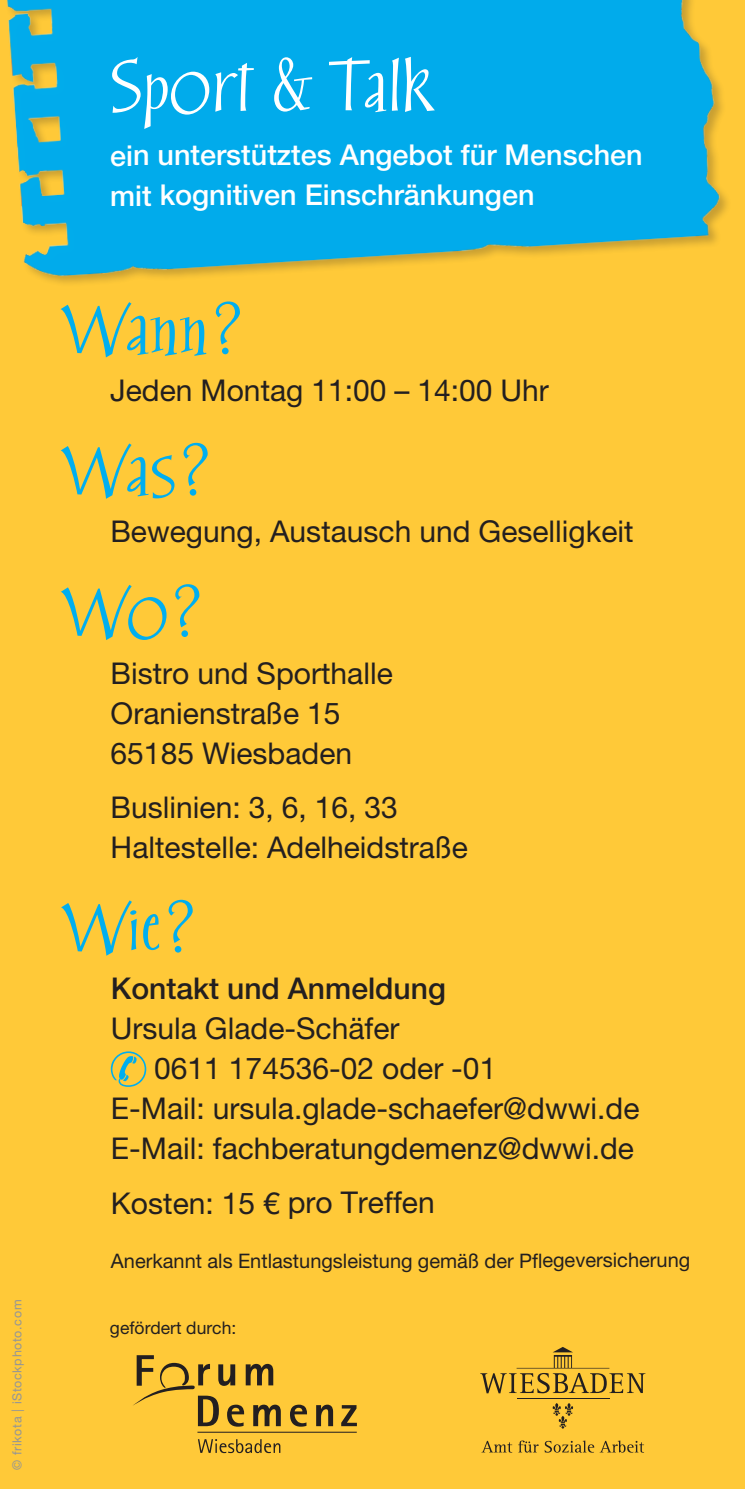
<style>
.page{position:relative;width:745px;height:1489px;background:#fff}
.page>*{position:absolute;margin:0;border:0;box-sizing:border-box;transform-origin:0 0}
.t1{font:70px "Inkster";color:#00aeef}
.t2{font:70px "Inkster";color:#fff}
.t3{font:30px/40px "Helvetica Neue LT Pro";color:#231f20}
.t4{font:500 30px "Helvetica Neue LT Pro";color:#231f20}
.t5{font:500 28.75px/40px "Helvetica Neue LT Pro";color:#fff}
.t6{font:20px "Helvetica Neue LT Pro";color:#231f20}
.t7{font:17.5px "Helvetica Neue LT Pro";color:#231f20}
.t8{font:12.5px "Helvetica Neue LT Pro";letter-spacing:.05em;color:#939598}
</style>
<div class="page">
<div style="left:0;top:0;width:744px;height:1488px;background:#ffc938"></div>
<img style="left:7px;top:0;width:721px;height:284px">
<svg style="left:111px;top:1051px;width:35px;height:35px"></svg>
<hr style="left:516px;top:1397px;width:93px;height:1px;background:#231f20">
<svg style="left:480px;top:1347px;width:165px;height:46px"></svg>
<svg style="left:552px;top:1403px;width:21px;height:25px"></svg>
<svg style="left:482px;top:1440px;width:30px;height:12px"></svg>
<svg style="left:518px;top:1440px;width:20px;height:12px"></svg>
<svg style="left:544px;top:1440px;width:99px;height:12px"></svg>
<hr style="left:197px;top:1431px;width:159px;height:1px;background:#231f20">
<svg style="left:198px;top:1439px;width:82px;height:13px"></svg>
<svg style="left:133px;top:1355px;width:147px;height:71px"></svg>
<svg style="left:290px;top:1404px;width:17px;height:22px"></svg>
<svg style="left:316px;top:1404px;width:17px;height:21px"></svg>
<svg style="left:341px;top:1405px;width:15px;height:20px"></svg>
<p class="t8" style="left:9px;top:1469px;width:172px;rotate:-90deg">© frikota | iStockphoto.com</p>
<h1 class="t2" style="left:110px;top:44px;width:325px">Sport &amp; Talk</h1>
<p class="t5" style="left:110px;top:135px;width:534px">ein unterstütztes Angebot für Menschen mit kognitiven Einschränkungen</p>
<h1 class="t1" style="left:60px;top:286px;width:186px">Wann?</h1>
<p class="t3" style="left:110px;top:370px;width:440px">Jeden Montag 11:00 – 14:00 Uhr</p>
<h1 class="t1" style="left:61px;top:428px;width:154px">Was?</h1>
<p class="t3" style="left:110px;top:511px;width:524px">Bewegung, Austausch und Geselligkeit</p>
<h1 class="t1" style="left:61px;top:569px;width:145px">Wo?</h1>
<p class="t3" style="left:110px;top:652px;width:283px">Bistro und Sporthalle<br>Oranienstraße 15<br>65185 Wiesbaden</p>
<p class="t3" style="left:110px;top:786px;width:358px">Buslinien: 3, 6, 16, 33<br>Haltestelle: Adelheidstraße</p>
<h1 class="t1" style="left:61px;top:884px;width:138px">Wie?</h1>
<p class="t4" style="left:111px;top:970px;width:336px">Kontakt und Anmeldung</p>
<p class="t3" style="left:111px;top:1008px;width:290px">Ursula Glade-Schäfer</p>
<p class="t3" style="left:154px;top:1048px;width:343px">0611 174536-02 oder -01</p>
<p class="t3" style="left:111px;top:1088px;width:530px">E-Mail: ursula.glade-schaefer@dwwi.de</p>
<p class="t3" style="left:111px;top:1128px;width:524px">E-Mail: fachberatungdemenz@dwwi.de</p>
<p class="t3" style="left:111px;top:1182px;width:325px">Kosten: 15 € pro Treffen</p>
<p class="t6" style="left:111px;top:1248px;width:580px">Anerkannt als Entlastungsleistung gemäß der Pflegeversicherung</p>
<p class="t7" style="left:110px;top:1316px;width:128px">gefördert durch:</p>
</div>
